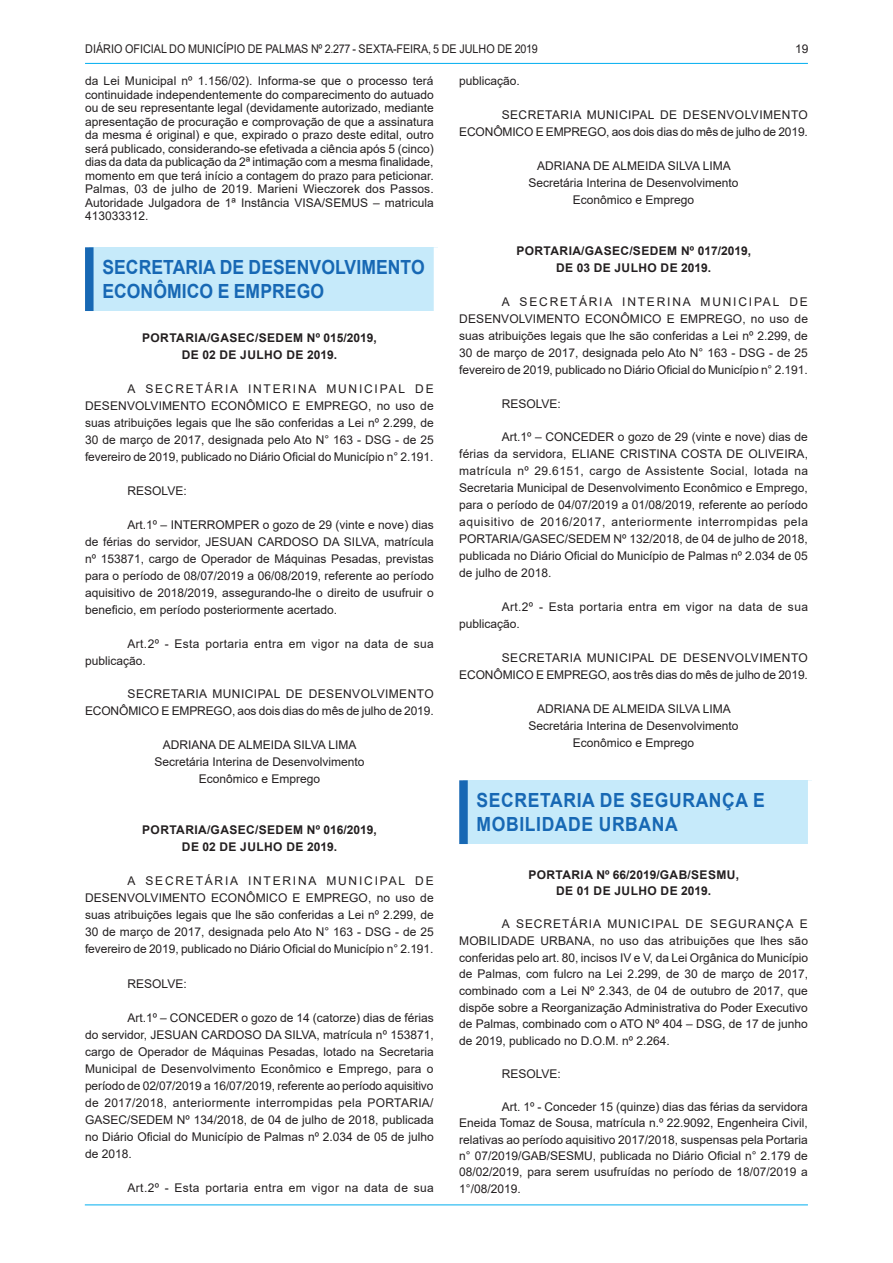
<style>
.page{position:relative;width:893px;height:1263px;background:#fff}
.page>*{position:absolute;margin:0;border:0;box-sizing:border-box;transform-origin:0 0}
.t1{font:700 19.5px/24px "Arial";letter-spacing:.005em;color:#1768b4;scale:.9 1}
.t2{font:700 19.5px/24px "Arial";letter-spacing:.035em;color:#1768b4;scale:.9 1}
.t3{font:12px/17px "Arial";color:#231f20;text-align:justify}
.t4{font:700 12px/17px "Arial";letter-spacing:.035em;color:#231f20;text-align:center}
.t5{font:12px/17px "Arial";letter-spacing:.03em;color:#231f20}
.t6{font:12px "Arial";color:#231f20;scale:.9 1}
</style>
<div class="page">
<hr style="left:85px;top:1204px;width:723px;height:1px;background:#00aeef">
<hr style="left:85px;top:63px;width:723px;height:1px;background:#00aeef">
<div style="left:89px;top:247px;width:349px;height:64px;background:#c6eafa"></div>
<div style="left:85px;top:247px;width:9px;height:64px;background:#1768b4"></div>
<div style="left:434px;top:247px;width:8px;height:64px;background:#fff"></div>
<div style="left:463px;top:780px;width:349px;height:64px;background:#c6eafa"></div>
<div style="left:459px;top:780px;width:9px;height:64px;background:#1768b4"></div>
<div style="left:808px;top:780px;width:8px;height:64px;background:#fff"></div>
<p class="t6" style="left:85px;top:40px;width:504px">DIÁRIO OFICIAL DO MUNICÍPIO DE PALMAS Nº 2.277 - SEXTA-FEIRA, 5 DE JULHO DE 2019</p>
<p class="t3" style="left:795px;top:40px;width:15px">19</p>
<p class="t3" style="left:85px;top:74px;width:350px;line-height:13.5px">da Lei Municipal nº 1.156/02). Informa-se que o processo terá continuidade independentemente do comparecimento do autuado ou de seu representante legal (devidamente autorizado, mediante apresentação de procuração e comprovação de que a assinatura da mesma é original) e que, expirado o prazo deste edital, outro será publicado, considerando-se efetivada a ciência após 5 (cinco) dias da data da publicação da 2ª intimação com a mesma finalidade, momento em que terá início a contagem do prazo para peticionar.<br>Palmas, 03 de julho de 2019. Marieni Wieczorek dos Passos.<br>Autoridade Julgadora de 1ª Instância VISA/SEMUS – matricula 413033312.</p>
<h1 class="t1" style="left:102px;top:256px;width:360px">SECRETARIA DE DESENVOLVIMENTO<br>ECONÔMICO E EMPREGO</h1>
<p class="t4" style="left:142px;top:330px;width:236px">PORTARIA/GASEC/SEDEM Nº 015/2019,<br>DE 02 DE JULHO DE 2019.</p>
<p class="t3" style="left:85px;top:380px;width:350px;text-indent:43px">A SECRETÁRIA INTERINA MUNICIPAL DE DESENVOLVIMENTO ECONÔMICO E EMPREGO, no uso de suas atribuições legais que lhe são conferidas a Lei nº 2.299, de 30 de março de 2017, designada pelo Ato N° 163 - DSG - de 25 fevereiro de 2019, publicado no Diário Oficial do Município n° 2.191.</p>
<p class="t3" style="left:128px;top:482px;width:61px">RESOLVE:</p>
<p class="t3" style="left:85px;top:516px;width:350px;text-indent:43px">Art.1º – INTERROMPER o gozo de 29 (vinte e nove) dias de férias do servidor, JESUAN CARDOSO DA SILVA, matrícula nº 153871, cargo de Operador de Máquinas Pesadas, previstas para o período de 08/07/2019 a 06/08/2019, referente ao período aquisitivo de 2018/2019, assegurando-lhe o direito de usufruir o beneficio, em período posteriormente acertado.</p>
<p class="t5" style="left:85px;top:635px;width:350px;text-indent:43px">Art.2º - Esta portaria entra em vigor na data de sua publicação.</p>
<p class="t3" style="left:85px;top:686px;width:350px;text-align:right">SECRETARIA MUNICIPAL DE DESENVOLVIMENTO<br>ECONÔMICO E EMPREGO, aos dois dias do mês de julho de 2019.</p>
<p class="t3" style="left:154px;top:736px;width:212px;text-align:center">ADRIANA DE ALMEIDA SILVA LIMA<br>Secretária Interina de Desenvolvimento<br>Econômico e Emprego</p>
<p class="t4" style="left:142px;top:821px;width:236px">PORTARIA/GASEC/SEDEM Nº 016/2019,<br>DE 02 DE JULHO DE 2019.</p>
<p class="t3" style="left:85px;top:872px;width:350px;text-indent:43px">A SECRETÁRIA INTERINA MUNICIPAL DE DESENVOLVIMENTO ECONÔMICO E EMPREGO, no uso de suas atribuições legais que lhe são conferidas a Lei nº 2.299, de 30 de março de 2017, designada pelo Ato N° 163 - DSG - de 25 fevereiro de 2019, publicado no Diário Oficial do Município n° 2.191.</p>
<p class="t3" style="left:128px;top:975px;width:61px">RESOLVE:</p>
<p class="t3" style="left:85px;top:1009px;width:350px;text-indent:43px">Art.1º – CONCEDER o gozo de 14 (catorze) dias de férias do servidor, JESUAN CARDOSO DA SILVA, matrícula nº 153871, cargo de Operador de Máquinas Pesadas, lotado na Secretaria Municipal de Desenvolvimento Econômico e Emprego, para o período de 02/07/2019 a 16/07/2019, referente ao período aquisitivo de 2017/2018, anteriormente interrompidas pela PORTARIA/ GASEC/SEDEM Nº 134/2018, de 04 de julho de 2018, publicada no Diário Oficial do Município de Palmas nº 2.034 de 05 de julho de 2018.</p>
<p class="t5" style="left:128px;top:1179px;width:308px">Art.2º - Esta portaria entra em vigor na data de sua</p>
<p class="t3" style="left:459px;top:73px;width:62px">publicação.</p>
<p class="t3" style="left:459px;top:106px;width:350px;text-align:right">SECRETARIA MUNICIPAL DE DESENVOLVIMENTO<br>ECONÔMICO E EMPREGO, aos dois dias do mês de julho de 2019.</p>
<p class="t3" style="left:529px;top:157px;width:212px;text-align:center">ADRIANA DE ALMEIDA SILVA LIMA<br>Secretária Interina de Desenvolvimento<br>Econômico e Emprego</p>
<p class="t4" style="left:516px;top:242px;width:236px">PORTARIA/GASEC/SEDEM Nº 017/2019,<br>DE 03 DE JULHO DE 2019.</p>
<p class="t3" style="left:459px;top:293px;width:350px;text-indent:43px">A SECRETÁRIA INTERINA MUNICIPAL DE DESENVOLVIMENTO ECONÔMICO E EMPREGO, no uso de suas atribuições legais que lhe são conferidas a Lei nº 2.299, de 30 de março de 2017, designada pelo Ato N° 163 - DSG - de 25 fevereiro de 2019, publicado no Diário Oficial do Município n° 2.191.</p>
<p class="t3" style="left:502px;top:395px;width:61px">RESOLVE:</p>
<p class="t3" style="left:459px;top:429px;width:350px;text-indent:43px">Art.1º – CONCEDER o gozo de 29 (vinte e nove) dias de férias da servidora, ELIANE CRISTINA COSTA DE OLIVEIRA, matrícula nº 29.6151, cargo de Assistente Social, lotada na Secretaria Municipal de Desenvolvimento Econômico e Emprego, para o período de 04/07/2019 a 01/08/2019, referente ao período aquisitivo de 2016/2017, anteriormente interrompidas pela PORTARIA/GASEC/SEDEM Nº 132/2018, de 04 de julho de 2018, publicada no Diário Oficial do Município de Palmas nº 2.034 de 05 de julho de 2018.</p>
<p class="t5" style="left:459px;top:598px;width:350px;text-indent:43px">Art.2º - Esta portaria entra em vigor na data de sua publicação.</p>
<p class="t3" style="left:459px;top:649px;width:350px;text-align:right">SECRETARIA MUNICIPAL DE DESENVOLVIMENTO<br>ECONÔMICO E EMPREGO, aos três dias do mês de julho de 2019.</p>
<p class="t3" style="left:529px;top:700px;width:212px;text-align:center">ADRIANA DE ALMEIDA SILVA LIMA<br>Secretária Interina de Desenvolvimento<br>Econômico e Emprego</p>
<h1 class="t2" style="left:477px;top:789px;width:322px">SECRETARIA DE SEGURANÇA E<br>MOBILIDADE URBANA</h1>
<p class="t4" style="left:528px;top:866px;width:212px">PORTARIA Nº 66/2019/GAB/SESMU,<br>DE 01 DE JULHO DE 2019.</p>
<p class="t3" style="left:459px;top:916px;width:350px;text-indent:43px">A SECRETÁRIA MUNICIPAL DE SEGURANÇA E MOBILIDADE URBANA, no uso das atribuições que lhes são conferidas pelo art. 80, incisos IV e V, da Lei Orgânica do Município de Palmas, com fulcro na Lei 2.299, de 30 de março de 2017, combinado com a Lei Nº 2.343, de 04 de outubro de 2017, que dispõe sobre a Reorganização Administrativa do Poder Executivo de Palmas, combinado com o ATO Nº 404 – DSG, de 17 de junho de 2019, publicado no D.O.M. nº 2.264.</p>
<p class="t3" style="left:502px;top:1065px;width:61px">RESOLVE:</p>
<p class="t3" style="left:459px;top:1098px;width:350px;line-height:16.4px;text-indent:43px">Art. 1º - Conceder 15 (quinze) dias das férias da servidora Eneida Tomaz de Sousa, matrícula n.º 22.9092, Engenheira Civil, relativas ao período aquisitivo 2017/2018, suspensas pela Portaria n° 07/2019/GAB/SESMU, publicada no Diário Oficial n° 2.179 de 08/02/2019, para serem usufruídas no período de 18/07/2019 a 1°/08/2019.</p>
</div>
